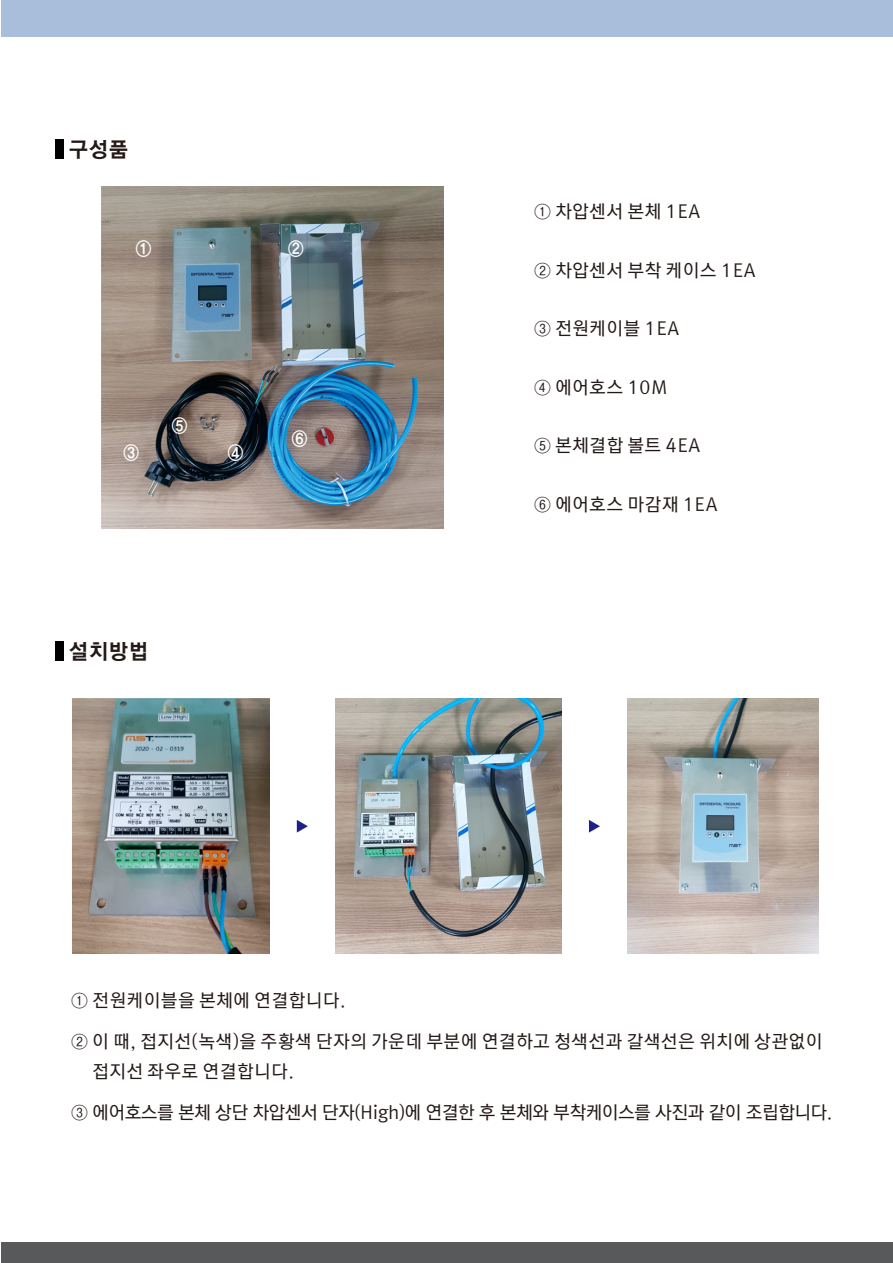
<style>
.page{position:relative;width:893px;height:1263px;background:#fff}
.page>*{position:absolute;margin:0;border:0;box-sizing:border-box;transform-origin:0 0}
.t1{font:21px "Rix Go EB";letter-spacing:.055em;color:#231916}
.t2{font:18px/30.6px "Rix M Go M";letter-spacing:.055em;color:#231916}
.t3{font:18px "Rix M Go M";color:#231916}
.t4{font:18px "Rix Go EB";color:#fff}
</style>
<div class="page">
<div style="left:1px;top:1242px;width:892px;height:21px;background:#58595b"></div>
<div style="left:1px;top:0;width:892px;height:70px;background:#a8beda"></div>
<div style="left:1px;top:47px;width:892px;height:24px;background:#fff"></div>
<div style="left:1px;top:37px;width:892px;height:10px;background:#fff"></div>
<img style="left:102px;top:187px;width:342px;height:342px">
<div style="left:55px;top:140px;width:8px;height:19px;background:#000100"></div>
<div style="left:55px;top:642px;width:8px;height:19px;background:#000100"></div>
<img style="left:72px;top:699px;width:197px;height:255px">
<img style="left:335px;top:699px;width:226px;height:255px">
<img style="left:627px;top:699px;width:192px;height:255px">
<svg style="left:297px;top:820px;width:11px;height:13px"></svg>
<svg style="left:589px;top:820px;width:11px;height:13px"></svg>
<p class="t1" style="left:69px;top:139px;width:60px">구성품</p>
<p class="t4" style="left:136px;top:239px;width:18px">①</p>
<p class="t4" style="left:288px;top:239px;width:18px">②</p>
<p class="t4" style="left:172px;top:416px;width:18px">⑤</p>
<p class="t4" style="left:123px;top:444px;width:18px">③</p>
<p class="t4" style="left:227px;top:444px;width:18px">④</p>
<p class="t4" style="left:291px;top:429px;width:18px">⑥</p>
<p class="t1" style="left:69px;top:641px;width:80px">설치방법</p>
<p class="t2" style="left:534px;top:196px;width:167px">① 차압센서 본체 1EA</p>
<p class="t2" style="left:534px;top:255px;width:222px">② 차압센서 부착 케이스 1EA</p>
<p class="t2" style="left:534px;top:314px;width:146px">③ 전원케이블 1EA</p>
<p class="t2" style="left:534px;top:372px;width:134px">④ 에어호스 10M</p>
<p class="t2" style="left:534px;top:431px;width:167px">⑤ 본체결합 볼트 4EA</p>
<p class="t2" style="left:534px;top:489px;width:184px">⑥ 에어호스 마감재 1EA</p>
<p class="t2" style="left:72px;top:985px;width:275px">① 전원케이블을 본체에 연결합니다.</p>
<p class="t2" style="left:92px;top:1026px;width:731px;text-indent:-21px">② 이 때, 접지선(녹색)을 주황색 단자의 가운데 부분에 연결하고 청색선과 갈색선은 위치에 상관없이 접지선 좌우로 연결합니다.</p>
<p class="t3" style="left:72px;top:1103px;width:762px">③ 에어호스를 본체 상단 차압센서 단자(High)에 연결한 후 본체와 부착케이스를 사진과 같이 조립합니다.</p>
</div>
